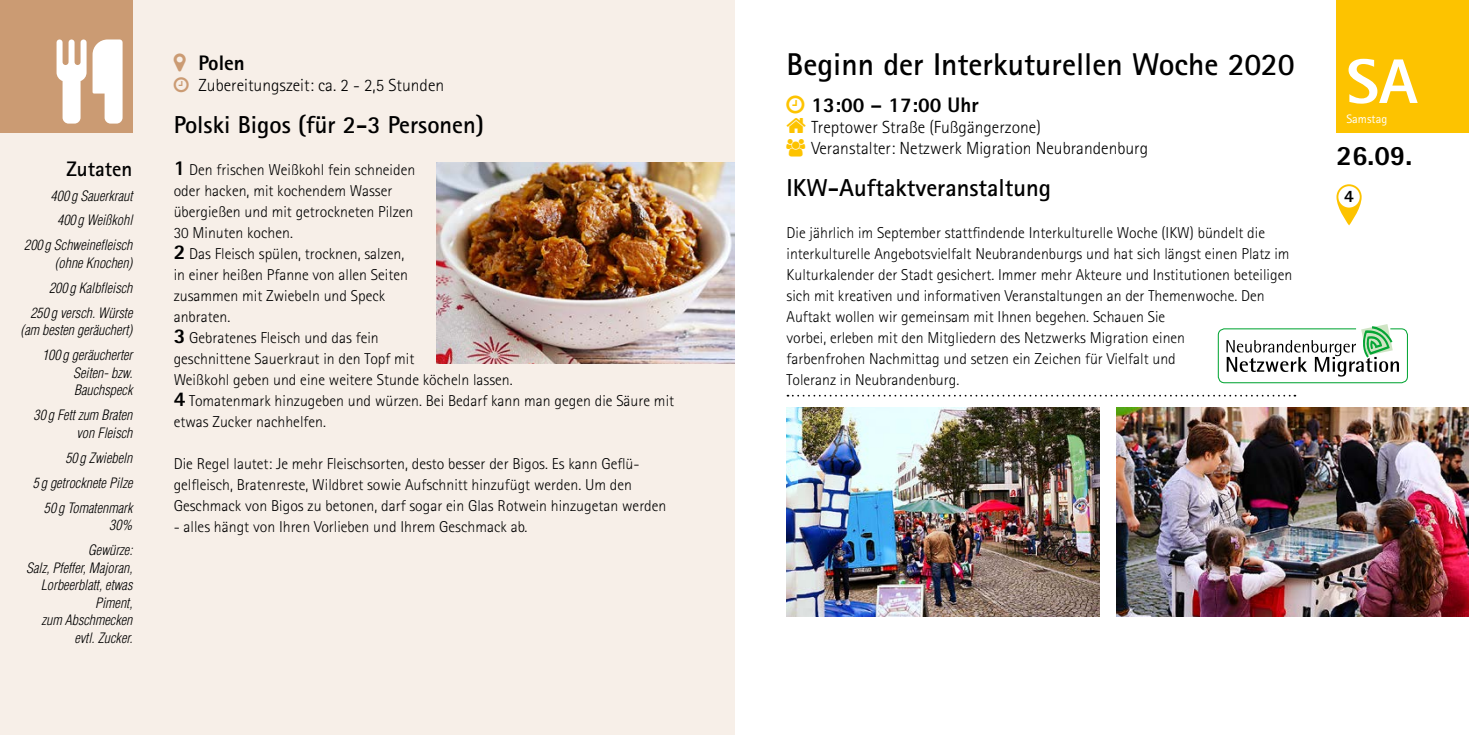
<style>
.page{position:relative;width:1469px;height:735px;background:#fff}
.page>*{position:absolute;margin:0;border:0;box-sizing:border-box;transform-origin:0 0}
.t1{font:800 63px "Rotis Sans Serif";color:#fff}
.t2{font:700 31.5px "Rotis Sans Serif";color:#000}
.t3{font:800 28px "Rotis Sans Serif";color:#000}
.t4{font:700 24.5px "Rotis Sans Serif";color:#000}
.t5{font:800 21px "Rotis Sans Serif";color:#000}
.t6{font:700 21px "Rotis Sans Serif";color:#000}
.t7{font:300 17.5px/21px "Rotis Sans Serif";color:#000}
.t8{font:800 17.5px "Rotis Sans Serif";color:#000}
.t9{font:300 15.75px/21px "Rotis Sans Serif";color:#000}
.t10{font:italic 300 condensed 14px/25px "Helvetica";color:#000;text-align:right}
.t11{font:12.25px "Rotis Sans Serif";color:#fff}
.s1{font-weight:800;font-size:21px}
</style>
<div class="page">
<div style="left:1336px;top:0;width:132px;height:132px;background:#fdc300"></div>
<svg style="left:787px;top:394px;width:508px;height:2px"></svg>
<img style="left:786px;top:407px;width:313px;height:208px">
<img style="left:1116px;top:407px;width:352px;height:208px">
<div style="left:1217px;top:328px;width:190px;height:55px;border:1px solid #05a535;border-radius:6px"></div>
<svg style="left:1226px;top:324px;width:172px;height:52px"></svg>
<div style="left:0;top:0;width:734px;height:734px;background:#f7efe8"></div>
<div style="left:0;top:0;width:132px;height:132px;background:#cb9b73"></div>
<img style="left:436px;top:162px;width:298px;height:201px">
<svg style="left:1336px;top:184px;width:25px;height:41px"></svg>
<div style="left:1338px;top:186px;width:21px;height:21px;background:#fff;border-radius:50%"></div>
<h3 class="t6" style="left:66px;top:155px;width:68px">Zutaten</h3>
<p class="t10" style="left:24px;top:183px;width:110px">400 g Sauerkraut<br>400 g Weißkohl<br>200 g Schweinefleisch</p>
<p class="t10" style="left:30px;top:250px;width:104px">(ohne Knochen)<br>200 g Kalbfleisch<br>250 g versch. Würste</p>
<p class="t10" style="left:20px;top:317px;width:113px">(am besten geräuchert)<br>100 g geräucherter</p>
<p class="t10" style="left:73px;top:364px;width:61px;line-height:17.5px;text-align:left">Seiten- bzw.<br>Bauchspeck</p>
<p class="t10" style="left:34px;top:406px;width:100px;line-height:17.5px">30 g Fett zum Braten von Fleisch</p>
<p class="t10" style="left:33px;top:445px;width:101px">50 g Zwiebeln<br>5 g getrocknete Pilze<br>50 g Tomatenmark</p>
<p class="t10" style="left:88px;top:512px;width:46px">30%<br>Gewürze:</p>
<p class="t10" style="left:26px;top:558px;width:108px;line-height:17.5px">Salz, Pfeffer, Majoran,<br>Lorbeerblatt, etwas<br>Piment,<br>zum Abschmecken evtl. Zucker.</p>
<h3 class="t5" style="left:198px;top:49px;width:48px">Polen</h3>
<p class="t7" style="left:198px;top:74px;width:247px">Zubereitungszeit: ca. 2 - 2,5 Stunden</p>
<h3 class="t4" style="left:174px;top:109px;width:312px">Polski Bigos (für 2-3 Personen)</h3>
<p class="t9" style="left:174px;top:159px;width:502px"><span class="s1">1</span> Den frischen Weißkohl fein schneiden<br>oder hacken, mit kochendem Wasser<br>übergießen und mit getrockneten Pilzen<br>30 Minuten kochen.<br><span class="s1">2</span> Das Fleisch spülen, trocknen, salzen,<br>in einer heißen Pfanne von allen Seiten<br>zusammen mit Zwiebeln und Speck<br>anbraten.<br><span class="s1">3</span> Gebratenes Fleisch und das fein<br>geschnittene Sauerkraut in den Topf mit<br>Weißkohl geben und eine weitere Stunde köcheln lassen.<br><span class="s1">4</span> Tomatenmark hinzugeben und würzen. Bei Bedarf kann man gegen die Säure mit etwas Zucker nachhelfen.</p>
<p class="t9" style="left:174px;top:453px;width:494px">Die Regel lautet: Je mehr Fleischsorten, desto besser der Bigos. Es kann Geflü&shy;gelfleisch, Bratenreste, Wildbret sowie Aufschnitt hinzufügt werden. Um den<br>Geschmack von Bigos zu betonen, darf sogar ein Glas Rotwein hinzugetan werden</p>
<p class="t9" style="left:174px;top:516px;width:355px">- alles hängt von Ihren Vorlieben und Ihrem Geschmack ab.</p>
<h2 class="t2" style="left:786px;top:44px;width:509px">Beginn der Interkuturellen Woche 2020</h2>
<h3 class="t5" style="left:811px;top:91px;width:169px">13:00 – 17:00 Uhr</h3>
<p class="t7" style="left:811px;top:116px;width:338px">Treptower Straße (Fußgängerzone)<br>Veranstalter: Netzwerk Migration Neubrandenburg</p>
<h3 class="t4" style="left:786px;top:172px;width:266px">IKW-Auftaktveranstaltung</h3>
<p class="t9" style="left:786px;top:222px;width:507px">Die jährlich im September stattfindende Interkulturelle Woche (IKW) bündelt die interkulturelle Angebotsvielfalt Neubrandenburgs und hat sich längst einen Platz im Kulturkalender der Stadt gesichert. Immer mehr Akteure und Institutionen beteiligen sich mit kreativen und informativen Veranstaltungen an der Themenwoche. Den Auftakt wollen wir gemeinsam mit Ihnen begehen. Schauen Sie<br>vorbei, erleben mit den Mitgliedern des Netzwerks Migration einen<br>farbenfrohen Nachmittag und setzen ein Zeichen für Vielfalt und<br>Toleranz in Neubrandenburg.</p>
<h1 class="t1" style="left:1346px;top:41px;width:73px">SA</h1>
<p class="t11" style="left:1346px;top:111px;width:42px">Samstag</p>
<h3 class="t3" style="left:1336px;top:137px;width:77px">26.09.</h3>
<p class="t8" style="left:1344px;top:185px;width:11px">4</p>
</div>
